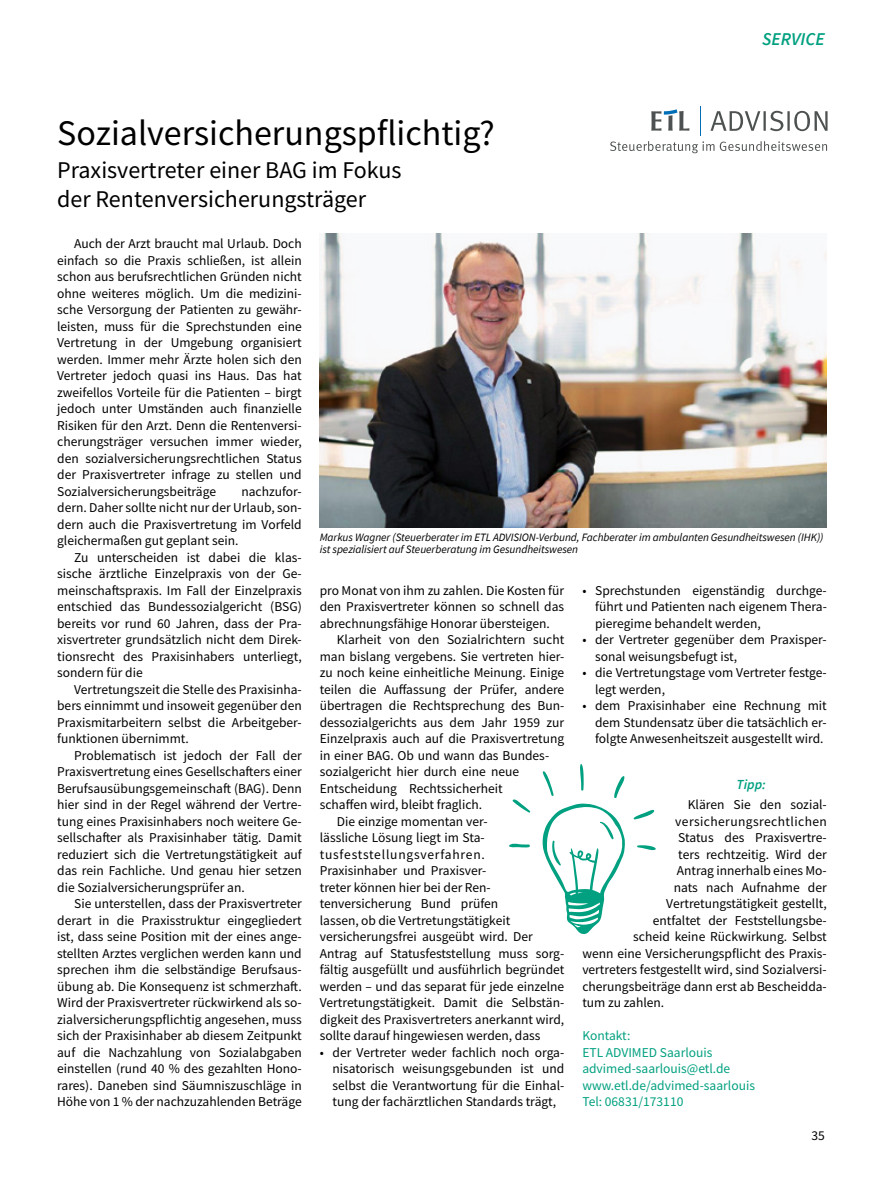
<style>
.page{position:relative;width:895px;height:1190px;background:#fff}
.page>*{position:absolute;margin:0;border:0;box-sizing:border-box;transform-origin:0 0}
.t1{font:36px "Source Sans Pro";color:#000}
.t2{font:24px/28.8px "Source Sans Pro";color:#000}
.t3{font:italic 600 18px "Source Sans Pro";color:#00a080}
.t4{font:italic 600 13.8px "Source Sans Pro";color:#00a080}
.t5{font:13.5px/16.5px "Source Sans Pro";color:#000;text-align:justify}
.t6{font:13.5px/16.5px "Source Sans Pro";color:#00a080}
.t7{font:13.5px "Source Sans Pro";letter-spacing:.055em;color:#000}
.t8{font:13.5px "Source Sans Pro";letter-spacing:.03em;color:#000}
.t9{font:italic 11.25px/12.8px "Source Sans Pro";letter-spacing:-.005em;color:#000}
</style>
<div class="page">
<svg style="left:610px;top:141px;width:217px;height:12px"></svg>
<svg style="left:710px;top:111px;width:117px;height:20px"></svg>
<hr style="left:700px;top:106px;width:1px;height:30px;background:#006fb8">
<svg style="left:651px;top:109px;width:38px;height:22px"></svg>
<img style="left:320px;top:234px;width:507px;height:294px">
<svg style="left:512px;top:799px;width:18px;height:14px"></svg>
<svg style="left:633px;top:810px;width:22px;height:10px"></svg>
<svg style="left:637px;top:845px;width:19px;height:6px"></svg>
<svg style="left:509px;top:843px;width:21px;height:5px"></svg>
<svg style="left:542px;top:764px;width:83px;height:170px"></svg>
<h3 class="t3" style="left:762px;top:28px;width:64px">SERVICE</h3>
<h1 class="t1" style="left:57px;top:110px;width:439px">Sozialversicherungspflichtig?</h1>
<h2 class="t2" style="left:57px;top:155px;width:346px">Praxisvertreter einer BAG im Fokus der Rentenversicherungsträger</h2>
<p class="t5" style="left:57px;top:236px;width:246px;text-indent:17px">Auch der Arzt braucht mal Urlaub. Doch einfach so die Praxis schließen, ist allein schon aus berufsrechtlichen Gründen nicht ohne weiteres möglich. Um die medizini&shy;sche Versorgung der Patienten zu gewähr&shy;leisten, muss für die Sprechstunden eine Vertretung in der Umgebung organisiert werden. Immer mehr Ärzte holen sich den Vertreter jedoch quasi ins Haus. Das hat zweifellos Vorteile für die Patienten – birgt jedoch unter Umständen auch finanzielle Risiken für den Arzt. Denn die Rentenversi&shy;cherungsträger versuchen immer wieder, den sozialversicherungsrechtlichen Status der Praxisvertreter infrage zu stellen und Sozialversicherungsbeiträge</p>
<p class="t5" style="left:57px;top:483px;width:246px;text-indent:184px">nachzufor&shy;dern. Daher sollte nicht nur der Urlaub, son&shy;dern auch die Praxisvertretung im Vorfeld gleichermaßen gut geplant sein.</p>
<p class="t5" style="left:57px;top:549px;width:246px;text-indent:17px">Zu unterscheiden ist dabei die klas&shy;sische ärztliche Einzelpraxis von der Ge&shy;meinschaftspraxis. Im Fall der Einzelpraxis entschied das Bundessozialgericht (BSG) bereits vor rund 60 Jahren, dass der Pra&shy;xisvertreter grundsätzlich nicht dem Direk&shy;tionsrecht des Praxisinhabers unterliegt, sondern für die</p>
<p class="t5" style="left:57px;top:681px;width:246px;text-indent:17px">Vertretungszeit die Stelle des Praxisinha&shy;bers einnimmt und insoweit gegenüber den Praxismitarbeitern selbst die Arbeitgeber&shy;funktionen übernimmt.</p>
<p class="t5" style="left:57px;top:747px;width:246px;text-indent:17px">Problematisch ist jedoch der Fall der Praxisvertretung eines Gesellschafters einer Berufsausübungsgemeinschaft (BAG). Denn hier sind in der Regel während der Vertre&shy;tung eines Praxisinhabers noch weitere Ge&shy;sellschafter als Praxisinhaber tätig. Damit reduziert sich die Vertretungstätigkeit auf das rein Fachliche. Und genau hier setzen die Sozialversicherungsprüfer an.</p>
<p class="t5" style="left:57px;top:895px;width:246px;text-indent:17px">Sie unterstellen, dass der Praxisvertreter derart in die Praxisstruktur eingegliedert ist, dass seine Position mit der eines ange&shy;stellten Arztes verglichen werden kann und sprechen ihm die selbständige Berufsaus&shy;übung ab. Die Konsequenz ist schmerzhaft.<br>Wird der Praxisvertreter rückwirkend als so&shy;zialversicherungspflichtig angesehen, muss sich der Praxisinhaber ab diesem Zeitpunkt auf die Nachzahlung von Sozialabgaben einstellen (rund 40 % des gezahlten Hono&shy;rares). Daneben sind Säumniszuschläge in Höhe von 1 % der nachzuzahlenden Beträge</p>
<p class="t9" style="left:320px;top:530px;width:505px">Markus Wagner (Steuerberater im ETL ADVISION-Verbund, Fachberater im ambulanten Gesundheitswesen (IHK)) ist spezialisiert auf Steuerberatung im Gesundheitswesen</p>
<p class="t5" style="left:320px;top:582px;width:246px">pro Monat von ihm zu zahlen. Die Kosten für den Praxisvertreter können so schnell das abrechnungsfähige Honorar übersteigen.</p>
<p class="t5" style="left:337px;top:631px;width:229px">Klarheit von den Sozialrichtern sucht</p>
<p class="t5" style="left:320px;top:648px;width:246px">man bislang vergebens. Sie vertreten hier-</p>
<p class="t5" style="left:320px;top:664px;width:246px">zu noch keine einheitliche Meinung. Einige</p>
<p class="t5" style="left:320px;top:681px;width:246px">teilen die Auffassung der Prüfer, andere</p>
<p class="t5" style="left:320px;top:697px;width:246px">übertragen die Rechtsprechung des Bun-</p>
<p class="t5" style="left:320px;top:714px;width:246px">dessozialgerichts aus dem Jahr 1959 zur</p>
<p class="t5" style="left:320px;top:730px;width:246px">Einzelpraxis auch auf die Praxisvertretung</p>
<p class="t5" style="left:320px;top:747px;width:231px">in einer BAG. Ob und wann das Bundes-</p>
<p class="t5" style="left:320px;top:763px;width:201px">sozialgericht hier durch eine neue</p>
<p class="t5" style="left:320px;top:780px;width:184px">Entscheidung Rechtssicherheit</p>
<p class="t5" style="left:320px;top:796px;width:164px">schaffen wird, bleibt fraglich.</p>
<p class="t5" style="left:337px;top:813px;width:152px">Die einzige momentan ver-</p>
<p class="t5" style="left:320px;top:829px;width:166px">lässliche Lösung liegt im Sta-</p>
<p class="t7" style="left:320px;top:846px;width:167px">tusfeststellungsverfahren.</p>
<p class="t5" style="left:320px;top:862px;width:168px">Praxisinhaber und Praxisver-</p>
<p class="t5" style="left:320px;top:879px;width:172px">treter können hier bei der Ren-</p>
<p class="t5" style="left:320px;top:895px;width:180px">tenversicherung Bund prüfen</p>
<p class="t5" style="left:320px;top:912px;width:192px">lassen, ob die Vertretungstätigkeit</p>
<p class="t5" style="left:320px;top:928px;width:214px">versicherungsfrei ausgeübt wird. Der</p>
<p class="t5" style="left:320px;top:945px;width:246px">Antrag auf Statusfeststellung muss sorg-</p>
<p class="t5" style="left:320px;top:961px;width:246px">fältig ausgefüllt und ausführlich begründet</p>
<p class="t5" style="left:320px;top:978px;width:246px">werden – und das separat für jede einzelne</p>
<p class="t5" style="left:320px;top:994px;width:246px">Vertretungstätigkeit. Damit die Selbstän-</p>
<p class="t5" style="left:320px;top:1011px;width:246px">digkeit des Praxisvertreters anerkannt wird,</p>
<p class="t5" style="left:320px;top:1027px;width:222px">sollte darauf hingewiesen werden, dass</p>
<p class="t5" style="left:332px;top:1044px;width:233px;text-indent:-13px">• der Vertreter weder fachlich noch orga&shy;nisatorisch weisungsgebunden ist und selbst die Verantwortung für die Einhal&shy;tung der fachärztlichen Standards trägt,</p>
<p class="t5" style="left:595px;top:582px;width:233px;text-indent:-13px">• Sprechstunden eigenständig durchge&shy;führt und Patienten nach eigenem Thera&shy;pieregime behandelt werden,</p>
<p class="t5" style="left:595px;top:631px;width:233px;text-indent:-13px">• der Vertreter gegenüber dem Praxisper&shy;sonal weisungsbefugt ist,</p>
<p class="t5" style="left:595px;top:664px;width:233px;text-indent:-13px">• die Vertretungstage vom Vertreter festge&shy;legt werden,</p>
<p class="t5" style="left:595px;top:697px;width:233px;text-indent:-13px">• dem Praxisinhaber eine Rechnung mit dem Stundensatz über die tatsächlich er&shy;folgte Anwesenheitszeit ausgestellt wird.</p>
<p class="t4" style="left:737px;top:776px;width:31px">Tipp:</p>
<p class="t5" style="left:688px;top:797px;width:140px">Klären Sie den sozial-</p>
<p class="t8" style="left:675px;top:813px;width:153px">versicherungsrechtlichen</p>
<p class="t5" style="left:678px;top:830px;width:150px">Status des Praxisvertre-</p>
<p class="t5" style="left:678px;top:846px;width:150px">ters rechtzeitig. Wird der</p>
<p class="t5" style="left:677px;top:863px;width:151px">Antrag innerhalb eines Mo-</p>
<p class="t5" style="left:674px;top:879px;width:154px">nats nach Aufnahme der</p>
<p class="t5" style="left:666px;top:896px;width:162px">Vertretungstätigkeit gestellt,</p>
<p class="t5" style="left:653px;top:912px;width:176px">entfaltet der Feststellungsbe-</p>
<p class="t5" style="left:633px;top:929px;width:195px">scheid keine Rückwirkung. Selbst</p>
<p class="t5" style="left:582px;top:945px;width:246px">wenn eine Versicherungspflicht des Praxis-</p>
<p class="t5" style="left:582px;top:962px;width:246px">vertreters festgestellt wird, sind Sozialversi-</p>
<p class="t5" style="left:582px;top:978px;width:246px">cherungsbeiträge dann erst ab Bescheidda-</p>
<p class="t5" style="left:582px;top:995px;width:83px">tum zu zahlen.</p>
<p class="t6" style="left:582px;top:1028px;width:174px">Kontakt:<br>ETL ADVIMED Saarlouis advimed-saarlouis@etl.de www.etl.de/advimed-saarlouis<br>Tel: 06831/173110</p>
<p class="t5" style="left:811px;top:1127px;width:15px">35</p>
</div>
